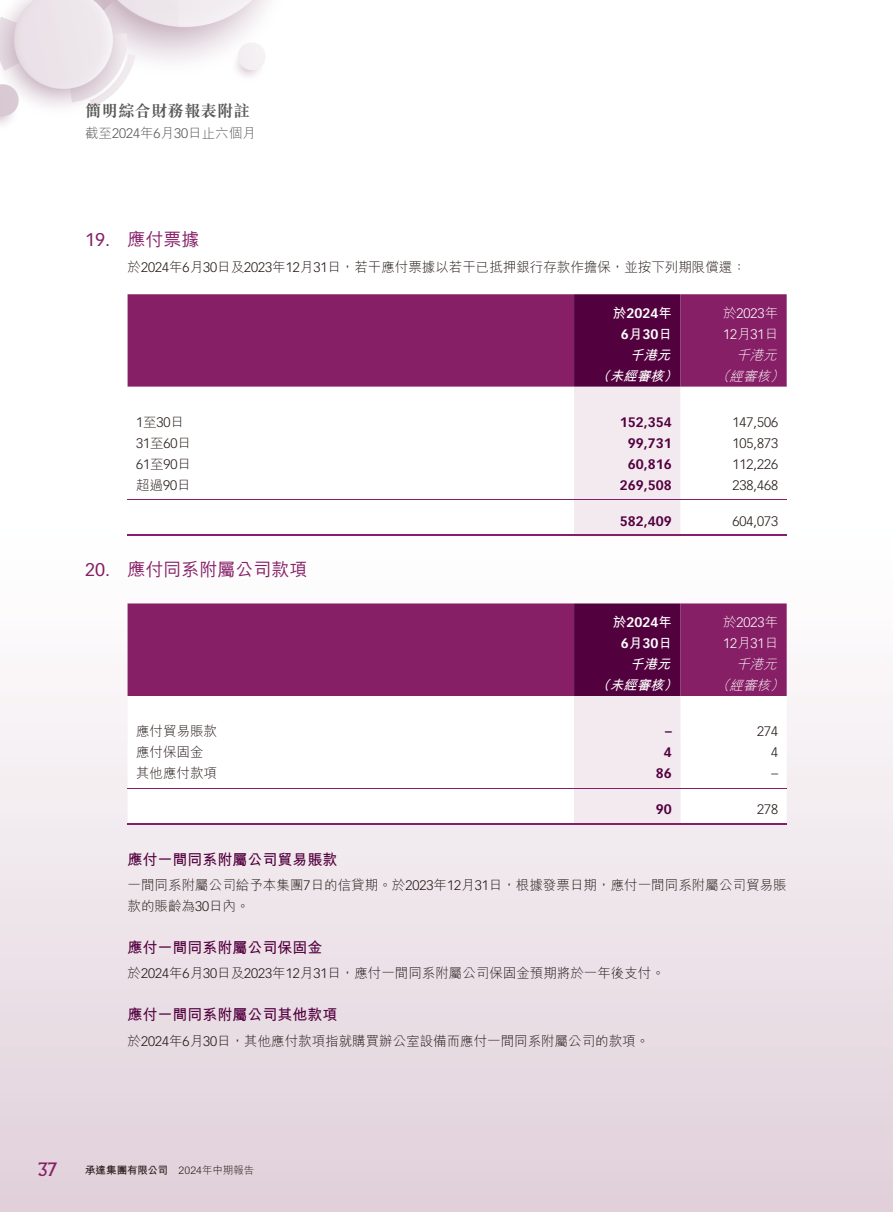
<style>
.page{position:relative;width:893px;height:1212px;background:#fff}
.page>*{position:absolute;margin:0;border:0;box-sizing:border-box;transform-origin:0 0}
.t1{font:18px "M Hei HK Medium E Ten B5 H";color:#861f66}
.t2{font:18px "Albertus MT Std";color:#861f66}
.t3{font:16.5px "M Sung HK Bold E Ten B5 H";color:#595857}
.t4{font:15px "M Hei HK Bold E Ten B5 H";color:#53003f}
.t5{font:13.5px/21px "M Hei HK Light E Ten B5 H";color:#231916}
.t6{font:300 13.5px "Vectora LT Std";color:#231916}
.t7{font:700 13.5px "Vectora LT Std";color:#53003f}
.t8{font:300 13.5px/21px "Vectora LT Std";color:#fff}
.t9{font:700 13.5px/21px "Vectora LT Std";color:#fff;text-align:center}
.t10{font:italic 13.5px "M Hei HK Bold E Ten B5 H";color:#fff}
.t11{font:13.5px "M Hei HK Light E Ten B5 H";color:#595857}
.t12{font:italic 13.5px "M Hei HK Light E Ten B5 H";color:#fff}
.t13{font:10.5px "M Hei HK Light E Ten B5 H";letter-spacing:.005em;color:#231916}
.s1{font-family:"Vectora LT Std";font-weight:300}
.s2{font-family:"Vectora LT Std"}
.s3{font-family:"M Hei HK Bold E Ten B5 H";font-weight:400}
.s4{font-family:"M Hei HK Light E Ten B5 H";font-weight:400}
.s5{font-family:"M Hei HK Bold E Ten B5 H"}
</style>
<div class="page">
<div style="left:0;top:0;width:893px;height:1212px;background:linear-gradient(to bottom,#fff,#e6d9e1)"></div>
<div style="left:0;top:0;width:445px;height:176px;background:#fff"></div>
<img style="left:0;top:0;width:269px;height:125px">
<div style="left:128px;top:294px;width:659px;height:93px;background:#861f66"></div>
<svg style="left:128px;top:387px;width:659px;height:148px"></svg>
<svg style="left:574px;top:294px;width:106px;height:241px;background:#b48faa"></svg>
<hr style="left:128px;top:499px;width:659px;height:1px;background:#861f66">
<hr style="left:128px;top:535px;width:659px;height:1px;background:#861f66">
<div style="left:128px;top:603px;width:659px;height:93px;background:#861f66"></div>
<svg style="left:128px;top:696px;width:659px;height:127px"></svg>
<svg style="left:574px;top:603px;width:106px;height:220px;background:#ae87a4"></svg>
<hr style="left:128px;top:788px;width:659px;height:1px;background:#861f66">
<hr style="left:128px;top:823px;width:659px;height:1px;background:#861f66">
<p class="t3" style="left:85px;top:104px;width:166px">簡明綜合財務報表附註</p>
<p class="t11" style="left:85px;top:128px;width:172px">截至<span class="s1">2024</span>年<span class="s1">6</span>月<span class="s1">30</span>日止六個月</p>
<h1 class="t1" style="left:85px;top:232px;width:116px"><span class="s2">19.</span> 應付票據</h1>
<p class="t5" style="left:128px;top:258px;width:620px">於<span class="s1">2024</span>年<span class="s1">6</span>月<span class="s1">30</span>日及<span class="s1">2023</span>年<span class="s1">12</span>月<span class="s1">31</span>日，若干應付票據以若干已抵押銀行存款作擔保，並按下列期限償還：</p>
<p class="t9" style="left:613px;top:303px;width:60px"><span class="s3">於</span>2024<span class="s3">年<br></span>6<span class="s3">月</span>30<span class="s3">日</span></p>
<p class="t8" style="left:723px;top:303px;width:57px"><span class="s4">於</span>2023<span class="s4">年<br></span>12<span class="s4">月</span>31<span class="s4">日</span></p>
<p class="t10" style="left:630px;top:350px;width:45px">千港元</p>
<p class="t12" style="left:736px;top:350px;width:46px">千港元</p>
<p class="t10" style="left:596px;top:371px;width:86px">（未經審核）</p>
<p class="t12" style="left:716px;top:371px;width:73px">（經審核）</p>
<p class="t6" style="left:136px;top:416px;width:50px">1<span class="s4">至</span>30<span class="s4">日</span></p>
<p class="t7" style="left:620px;top:414px;width:53px">152,354</p>
<p class="t6" style="left:732px;top:416px;width:47px">147,506</p>
<p class="t6" style="left:136px;top:437px;width:57px">31<span class="s4">至</span>60<span class="s4">日</span></p>
<p class="t7" style="left:628px;top:435px;width:45px">99,731</p>
<p class="t6" style="left:732px;top:437px;width:47px">105,873</p>
<p class="t6" style="left:136px;top:458px;width:57px">61<span class="s4">至</span>90<span class="s4">日</span></p>
<p class="t7" style="left:628px;top:456px;width:45px">60,816</p>
<p class="t6" style="left:732px;top:458px;width:47px">112,226</p>
<p class="t5" style="left:136px;top:476px;width:56px">超過<span class="s1">90</span>日</p>
<p class="t7" style="left:620px;top:477px;width:53px">269,508</p>
<p class="t6" style="left:732px;top:479px;width:47px">238,468</p>
<p class="t7" style="left:620px;top:513px;width:53px">582,409</p>
<p class="t6" style="left:732px;top:515px;width:47px">604,073</p>
<h1 class="t1" style="left:85px;top:562px;width:224px"><span class="s2">20.</span> 應付同系附屬公司款項</h1>
<p class="t9" style="left:613px;top:612px;width:60px"><span class="s3">於</span>2024<span class="s3">年<br></span>6<span class="s3">月</span>30<span class="s3">日</span></p>
<p class="t8" style="left:723px;top:612px;width:57px"><span class="s4">於</span>2023<span class="s4">年<br></span>12<span class="s4">月</span>31<span class="s4">日</span></p>
<p class="t10" style="left:630px;top:659px;width:45px">千港元</p>
<p class="t12" style="left:736px;top:659px;width:46px">千港元</p>
<p class="t10" style="left:596px;top:680px;width:86px">（未經審核）</p>
<p class="t12" style="left:716px;top:680px;width:73px">（經審核）</p>
<p class="t5" style="left:136px;top:722px;width:82px">應付貿易賬款</p>
<p class="t7" style="left:665px;top:724px;width:8px">–</p>
<p class="t6" style="left:757px;top:725px;width:23px">274</p>
<p class="t5" style="left:136px;top:743px;width:69px">應付保固金</p>
<p class="t7" style="left:664px;top:745px;width:9px">4</p>
<p class="t6" style="left:771px;top:746px;width:9px">4</p>
<p class="t5" style="left:136px;top:764px;width:82px">其他應付款項</p>
<p class="t7" style="left:656px;top:766px;width:17px">86</p>
<p class="t6" style="left:771px;top:767px;width:8px">–</p>
<p class="t7" style="left:656px;top:802px;width:17px">90</p>
<p class="t6" style="left:757px;top:803px;width:23px">278</p>
<p class="t4" style="left:128px;top:853px;width:211px">應付一間同系附屬公司貿易賬款</p>
<p class="t5" style="left:128px;top:876px;width:661px">一間同系附屬公司給予本集團<span class="s1">7</span>日的信貸期。於<span class="s1">2023</span>年<span class="s1">12</span>月<span class="s1">31</span>日，根據發票日期，應付一間同系附屬公司貿易賬款的賬齡為<span class="s1">30</span>日內。</p>
<p class="t4" style="left:128px;top:941px;width:196px">應付一間同系附屬公司保固金</p>
<p class="t5" style="left:128px;top:964px;width:539px">於<span class="s1">2024</span>年<span class="s1">6</span>月<span class="s1">30</span>日及<span class="s1">2023</span>年<span class="s1">12</span>月<span class="s1">31</span>日，應付一間同系附屬公司保固金預期將於一年後支付。</p>
<p class="t4" style="left:128px;top:1009px;width:211px">應付一間同系附屬公司其他款項</p>
<p class="t5" style="left:128px;top:1032px;width:523px">於<span class="s1">2024</span>年<span class="s1">6</span>月<span class="s1">30</span>日，其他應付款項指就購買辦公室設備而應付一間同系附屬公司的款項。</p>
<h1 class="t2" style="left:38px;top:1161px;width:20px">37</h1>
<p class="t13" style="left:85px;top:1166px;width:171px"><span class="s5">承達集團有限公司</span> 2024年中期報告</p>
</div>
